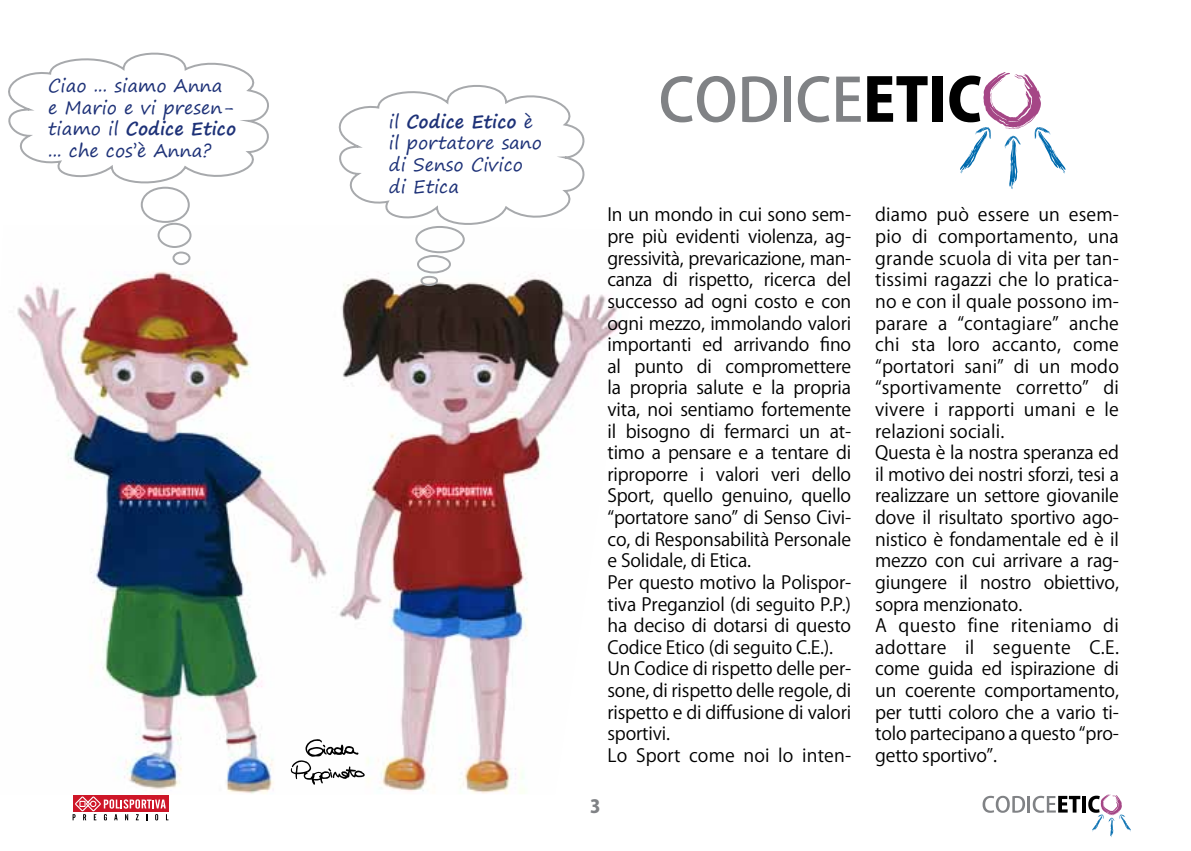
<style>
.page{position:relative;width:1191px;height:851px;background:#fff}
.page>*{position:absolute;margin:0;border:0;box-sizing:border-box;transform-origin:0 0}
.t1{font:18px/21.6px "Koz Go Pr 6 N";letter-spacing:-.01em;color:#000}
.t2{font:18px/21.6px "Segoe Print";color:#1e3278}
.t3{font:800 18px "Koz Go Pr 6 N";color:#808285}
.s1{font-weight:700}
</style>
<div class="page">
<div style="left:73px;top:795px;width:95px;height:17px;background:#ce1628"></div>
<svg style="left:73px;top:796px;width:95px;height:24px"></svg>
<svg style="left:982px;top:795px;width:43px;height:17px"></svg>
<hr style="left:1027px;top:795px;width:3px;height:17px;background:#808285">
<svg style="left:1032px;top:795px;width:48px;height:17px"></svg>
<hr style="left:1082px;top:795px;width:4px;height:17px;background:#000">
<svg style="left:1088px;top:794px;width:43px;height:43px"></svg>
<img style="left:17px;top:271px;width:604px;height:523px">
<svg style="left:661px;top:76px;width:74px;height:46px"></svg>
<svg style="left:742px;top:76px;width:35px;height:46px"></svg>
<div style="left:784px;top:77px;width:7px;height:45px;background:#808285"></div>
<svg style="left:798px;top:76px;width:31px;height:46px"></svg>
<svg style="left:836px;top:77px;width:24px;height:45px"></svg>
<svg style="left:867px;top:76px;width:60px;height:46px"></svg>
<div style="left:932px;top:76px;width:11px;height:46px;background:#000"></div>
<svg style="left:949px;top:72px;width:117px;height:117px"></svg>
<svg style="left:8px;top:52px;width:261px;height:213px"></svg>
<svg style="left:319px;top:85px;width:275px;height:202px"></svg>
<svg style="left:291px;top:739px;width:74px;height:45px"></svg>
<p class="t2" style="left:48px;top:74px;width:189px">Ciao ... siamo Anna e Mario e vi presen&shy;tiamo il <span class="s1">Codice Etico </span>... che cos’è Anna?</p>
<p class="t2" style="left:389px;top:110px;width:155px">il <span class="s1">Codice Etico</span> è il portatore sano di Senso Civico di Etica</p>
<p class="t1" style="left:607px;top:204px;width:245px">In un mondo in cui sono sem&shy;pre più evidenti violenza, ag&shy;gressività, prevaricazione, man&shy;canza di rispetto, ricerca del successo ad ogni costo e con ogni mezzo, immolando valori importanti ed arrivando fino al punto di compromettere la propria salute e la propria vita, noi sentiamo fortemente il bisogno di fermarci un at&shy;timo a pensare e a tentare di riproporre i valori veri dello<br>Sport, quello genuino, quello “portatore sano” di Senso Civi&shy;co, di Responsabilità Personale e Solidale, di Etica.<br>Per questo motivo la Polispor&shy;tiva Preganziol (di seguito P.P.) ha deciso di dotarsi di questo<br>Codice Etico (di seguito C.E.).<br>Un Codice di rispetto delle per&shy;sone, di rispetto delle regole, di rispetto e di diffusione di valori sportivi.<br>Lo Sport come noi lo inten-</p>
<p class="t1" style="left:875px;top:204px;width:245px">diamo può essere un esem&shy;pio di comportamento, una grande scuola di vita per tan&shy;tissimi ragazzi che lo pratica&shy;no e con il quale possono im&shy;parare a “contagiare” anche chi sta loro accanto, come “portatori sani” di un modo “sportivamente corretto” di vivere i rapporti umani e le relazioni sociali.<br>Questa è la nostra speranza ed il motivo dei nostri sforzi, tesi a realizzare un settore giovanile dove il risultato sportivo ago&shy;nistico è fondamentale ed è il mezzo con cui arrivare a rag&shy;giungere il nostro obiettivo, sopra menzionato.<br>A questo fine riteniamo di adottare il seguente C.E. come guida ed ispirazione di un coerente comportamento, per tutti coloro che a vario ti&shy;tolo partecipano a questo “pro&shy;getto sportivo”.</p>
<p class="t3" style="left:590px;top:796px;width:12px">3</p>
</div>
